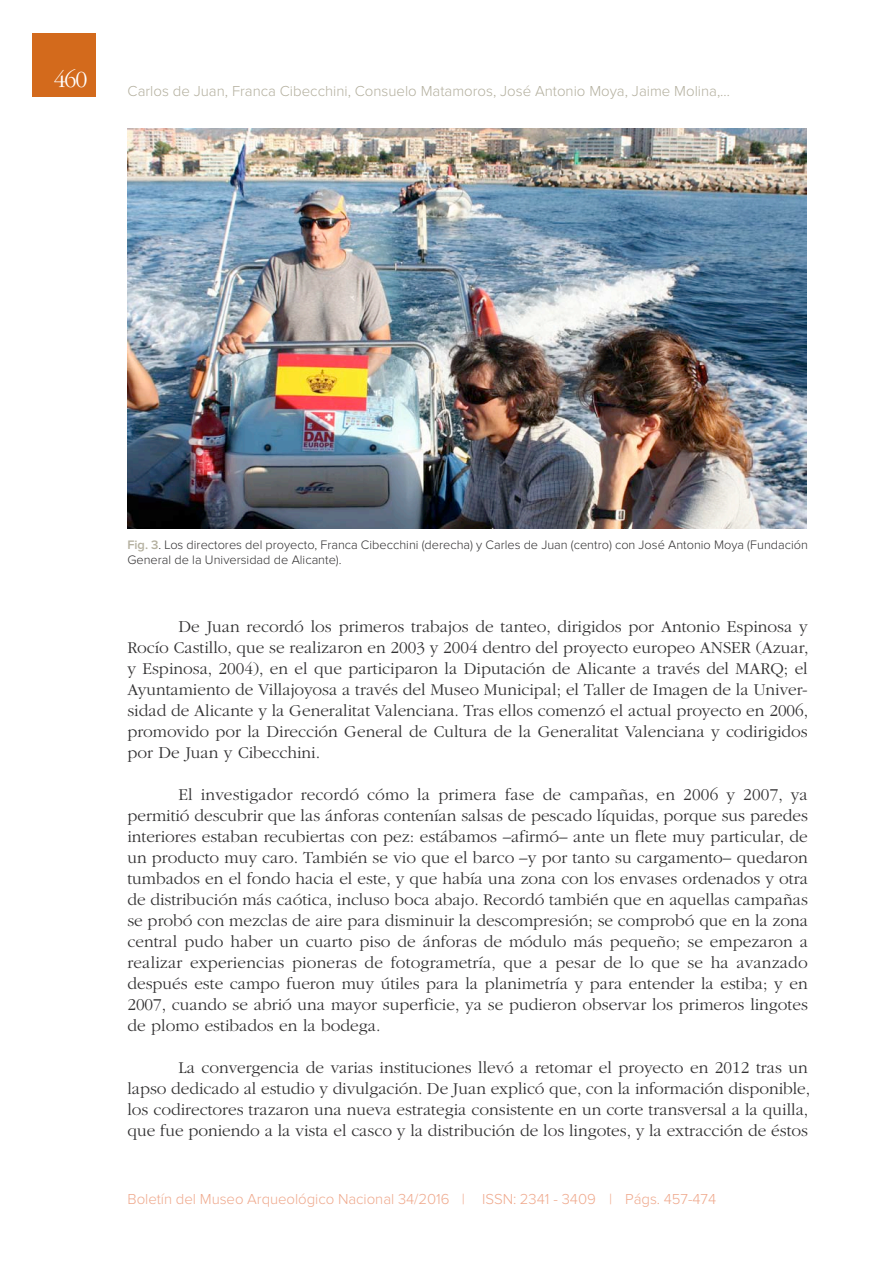
<style>
.page{position:relative;width:893px;height:1263px;background:#fff}
.page>*{position:absolute;margin:0;border:0;box-sizing:border-box;transform-origin:0 0}
.t1{font:300 24px "ITC Garamond Std";color:#fff}
.t2{font:300 17.25px/21px "ITC Garamond Std";color:#323132;text-align:justify}
.t3{font:300 15px "Proxima Nova";color:#b4b09f}
.t4{font:300 15px "Proxima Nova";letter-spacing:-.005em;color:#efa98d}
.t5{font:300 12.75px/15.8px "Proxima Nova";color:#323132}
.s1{font-weight:600;color:#b4b09f}
</style>
<div class="page">
<div style="left:32px;top:33px;width:64px;height:64px;background:#d36a1c"></div>
<img style="left:127px;top:128px;width:679px;height:400px">
<h1 class="t1" style="left:54px;top:70px;width:35px">460</h1>
<p class="t3" style="left:128px;top:85px;width:604px">Carlos de Juan, Franca Cibecchini, Consuelo Matamoros, José Antonio Moya, Jaime Molina,…</p>
<p class="t5" style="left:127px;top:537px;width:682px"><span class="s1">Fig. 3</span>. Los directores del proyecto, Franca Cibecchini (derecha) y Carles de Juan (centro) con José Antonio Moya (Fundación<br>General de la Universidad de Alicante).</p>
<p class="t2" style="left:127px;top:618px;width:683px;text-indent:51px">De Juan recordó los primeros trabajos de tanteo, dirigidos por Antonio Espinosa y Rocío Castillo, que se realizaron en 2003 y 2004 dentro del proyecto europeo ANSER (Azuar, y Espinosa, 2004), en el que participaron la Diputación de Alicante a través del MARQ; el Ayuntamiento de Villajoyosa a través del Museo Municipal; el Taller de Imagen de la Univer&shy;sidad de Alicante y la Generalitat Valenciana. Tras ellos comenzó el actual proyecto en 2006, promovido por la Dirección General de Cultura de la Generalitat Valenciana y codirigidos por De Juan y Cibecchini.</p>
<p class="t2" style="left:127px;top:786px;width:682px;text-indent:51px">El investigador recordó cómo la primera fase de campañas, en 2006 y 2007, ya permitió descubrir que las ánforas contenían salsas de pescado líquidas, porque sus paredes interiores estaban recubiertas con pez: estábamos –afirmó– ante un flete muy particular, de un producto muy caro. También se vio que el barco –y por tanto su cargamento– quedaron tumbados en el fondo hacia el este, y que había una zona con los envases ordenados y otra de distribución más caótica, incluso boca abajo. Recordó también que en aquellas campañas se probó con mezclas de aire para disminuir la descompresión; se comprobó que en la zona central pudo haber un cuarto piso de ánforas de módulo más pequeño; se empezaron a realizar experiencias pioneras de fotogrametría, que a pesar de lo que se ha avanzado después este campo fueron muy útiles para la planimetría y para entender la estiba; y en 2007, cuando se abrió una mayor superficie, ya se pudieron observar los primeros lingotes de plomo estibados en la bodega.</p>
<p class="t2" style="left:127px;top:1059px;width:684px;text-align:left;text-indent:51px">La convergencia de varias instituciones llevó a retomar el proyecto en 2012 tras un lapso dedicado al estudio y divulgación. De Juan explicó que, con la información disponible, los codirectores trazaron una nueva estrategia consistente en un corte transversal a la quilla, que fue poniendo a la vista el casco y la distribución de los lingotes, y la extracción de éstos</p>
<p class="t4" style="left:128px;top:1193px;width:590px">Boletín del Museo Arqueológico Nacional 34/2016 | ISSN: 2341 - 3409 | Págs. 457-474</p>
</div>
